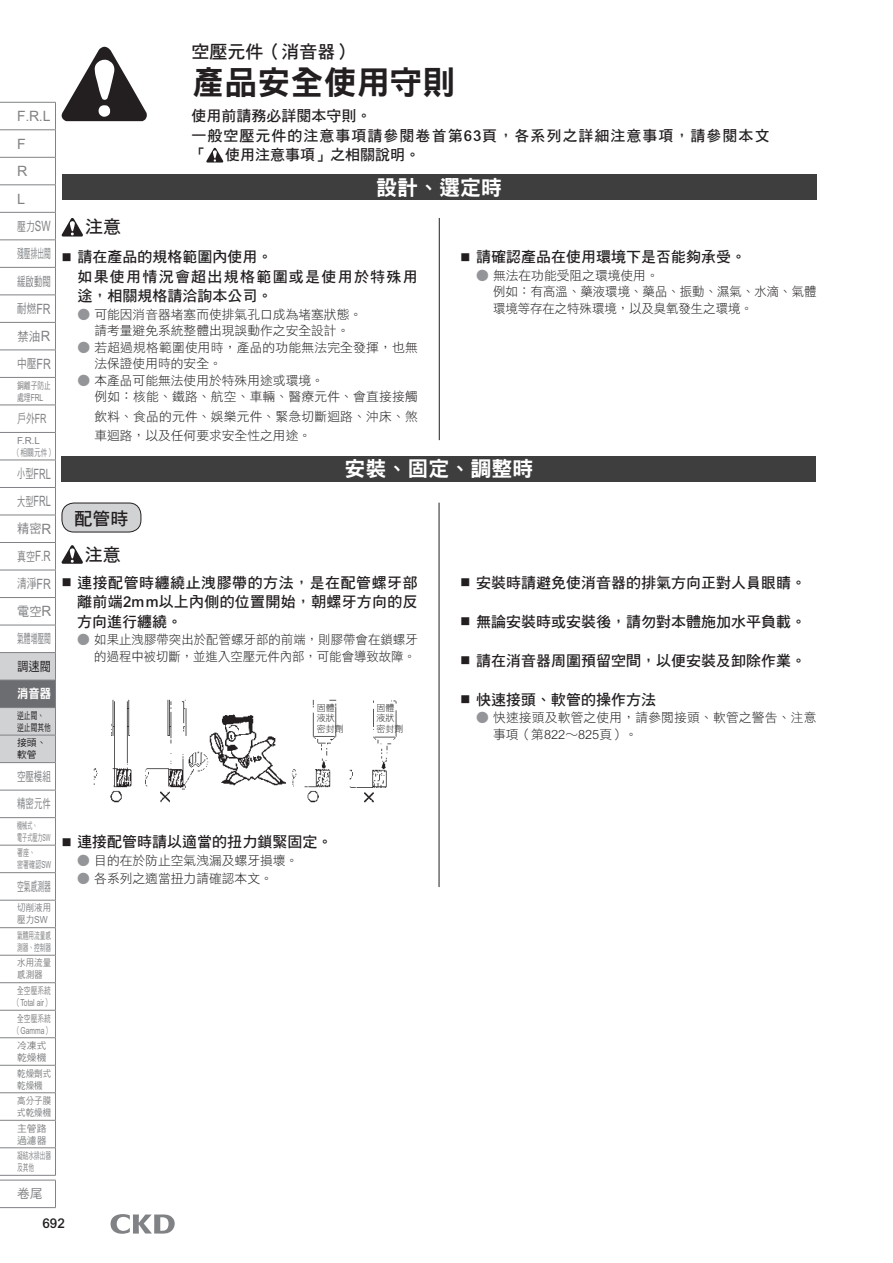
<style>
.page{position:relative;width:893px;height:1263px;background:#fff}
.page>*{position:absolute;margin:0;border:0;box-sizing:border-box;transform-origin:0 0}
.t1{font:33px "DF Hei Std W9";color:#231f20}
.t2{font:21px "DF Hei Std W9";color:#fff}
.t3{font:18px "DF Hei Std W7";color:#231f20}
.t4{font:15px/19.5px "DF Hei Std W7";color:#231f20;text-align:justify}
.t5{font:15px/19.5px "DF Hei Std W7";letter-spacing:.07em;color:#231f20}
.t6{font:15px/19.5px "DF Hei Std W7";letter-spacing:.04em;color:#231f20}
.t7{font:14.25px/27.5px "Arial MT Std";color:#808285;scale:.64 1}
.t8{font:14.25px/27.5px "Arial MT Std";color:#808285}
.t9{font:500 13.5px "Arial MT Std";color:#231f20}
.t10{font:12.75px/16.5px "DF Hei Std W3";color:#231f20}
.t11{font:12.75px/27.5px "DF Hei Std W5";color:#808285;text-align:justify;scale:.69 1}
.t12{font:12.75px/27.5px "DF Hei Std W5";color:#808285;text-align:justify;scale:.95 1}
.t13{font:12.75px/27.5px "DF Hei Std W5";color:#808285;scale:.67 1}
.t14{font:12.75px "DF Hei Std W5";color:#808285;scale:.53 1}
.t15{font:12.75px "DF Hei Std W5";color:#231f20;scale:.88 1}
.t16{font:12.75px "DF Hei Std W9";color:#fff;scale:.89 1}
.t17{font:12.75px "DF Hei Std W5";color:#808285}
.t18{font:9.75px/12px "DF Hei Std W5";color:#808285;scale:.87 1}
.t19{font:9.75px "Arial MT Std";color:#808285;scale:.69 1}
.t20{font:9.75px "DF Hei Std W5";color:#808285;scale:.69 1}
.t21{font:9.75px/12px "DF Hei Std W5";color:#808285;scale:.58 1}
.t22{font:9.75px/12px "DF Hei Std W5";color:#808285}
.t23{font:9.75px/12px "DF Hei Std W5";color:#808285;scale:.52 1}
.t24{font:9.75px/12px "DF Hei Std W5";color:#231f20;scale:.69 1}
.t25{font:9.75px/12px "DF Hei Std W5";color:#808285;scale:.62 1}
.t26{font:9.75px "Arial MT Std";color:#808285}
.t27{font:9.75px/12px "DF Hei Std W5";color:#231f20}
.t28{font:9px/10.5px "DF Hei Std W3";color:#231f20}
.s1{font-family:"Arial MT Std";font-weight:500}
.s2{font-size:12.75px}
.s3{font-family:"Arial MT Std";font-size:14.25px}
.s4{font-family:"DF Hei Std W5"}
.s5{font-family:"Arial MT Std"}
.s6{font-family:"DF Hei Std W5";font-size:12.75px}
.s7{font-size:10.5px}
.s8{color:#939598}
.s9{font-family:"Arial MT Std";font-weight:300}
</style>
<div class="page">
<hr style="left:439px;top:218px;width:1px;height:222px;background:#231f20">
<div style="left:62px;top:174px;width:754px;height:26px;background:#3e3e3f"></div>
<svg style="left:206px;top:148px;width:17px;height:15px"></svg>
<div style="left:62px;top:456px;width:754px;height:25px;background:#3e3e3f"></div>
<hr style="left:439px;top:503px;width:1px;height:384px;background:#231f20">
<img style="left:147px;top:699px;width:250px;height:104px">
<img style="left:209px;top:712px;width:77px;height:73px">
<hr style="left:0;top:1207px;width:56px;height:1px;background:#808285">
<svg style="left:0;top:46px;width:147px;height:1161px"></svg>
<hr style="left:0;top:377px;width:56px;height:1px;background:#808285">
<svg style="left:111px;top:1214px;width:64px;height:20px"></svg>
<h3 class="t3" style="left:191px;top:42px;width:163px">空壓元件（消音器）</h3>
<h1 class="t1" style="left:191px;top:64px;width:265px">產品安全使用守則</h1>
<p class="t5" style="left:191px;top:106px;width:580px">使用前請務必詳閱本守則。<br>一般空壓元件的注意事項請參閱卷首第<span class="s1">63</span>頁，各系列之詳細注意事項，請參閱本文「</p>
<p class="t8" style="left:17px;top:102px;width:35px">F<span class="s2">.</span>R<span class="s2">.</span>L<br>F<br>R<br>L</p>
<p class="t11" style="left:17px;top:212px;width:51px">壓力<span class="s3">SW</span>殘壓排出閥緩啟動閥耐燃<span class="s3">FR</span>禁油<span class="s3">R</span>中壓<span class="s3">FR</span></p>
<p class="t20" style="left:17px;top:380px;width:50px">銅離子防止</p>
<p class="t19" style="left:17px;top:392px;width:39px"><span class="s4">處理</span>FRL</p>
<p class="t11" style="left:17px;top:405px;width:44px">戶外<span class="s5">FR</span></p>
<p class="t26" style="left:17px;top:435px;width:24px">F.R.L</p>
<p class="t20" style="left:14px;top:447px;width:60px">（相關元件）</p>
<p class="t7" style="left:17px;top:460px;width:54px"><span class="s6">小型</span>FRL<span class="s6">大型</span>FRL</p>
<p class="t12" style="left:17px;top:515px;width:37px">精密<span class="s3">R</span>真空<span class="s3">F</span><span class="s5">.</span><span class="s3">R</span>清淨<span class="s3">FR</span>電空<span class="s3">R</span>氣體增壓閥</p>
<p class="t15" style="left:17px;top:659px;width:40px">調速閥</p>
<p class="t16" style="left:17px;top:687px;width:40px">消音器</p>
<p class="t24" style="left:17px;top:709px;width:50px">逆止閥、逆止閥其他</p>
<p class="t27" style="left:17px;top:737px;width:31px">接頭、軟管</p>
<p class="t13" style="left:17px;top:762px;width:52px">空壓模組精密元件</p>
<p class="t23" style="left:17px;top:819px;width:66px">機械式、<br>電子式壓力<span class="s5">SW</span></p>
<p class="t25" style="left:17px;top:847px;width:56px">著座、<br>密著確認<span class="s5">SW</span></p>
<p class="t14" style="left:17px;top:879px;width:65px">空氣感測器</p>
<p class="t18" style="left:17px;top:902px;width:40px">切削液用壓力<span class="s5">SW</span></p>
<p class="t21" style="left:17px;top:929px;width:60px">氣體用流量感測器、控制器</p>
<p class="t18" style="left:17px;top:957px;width:40px">水用流量感測器</p>
<p class="t20" style="left:17px;top:985px;width:50px">全空壓系統</p>
<p class="t19" style="left:14px;top:997px;width:55px"><span class="s4">（</span>Total air<span class="s4">）</span></p>
<p class="t20" style="left:17px;top:1013px;width:50px">全空壓系統</p>
<p class="t19" style="left:14px;top:1024px;width:56px"><span class="s4">（</span>Gamma<span class="s4">）</span></p>
<p class="t22" style="left:17px;top:1039px;width:31px">冷凍式乾燥機</p>
<p class="t18" style="left:17px;top:1067px;width:40px">乾燥劑式乾燥機</p>
<p class="t18" style="left:17px;top:1094px;width:40px">高分子膜式乾燥機</p>
<p class="t22" style="left:17px;top:1122px;width:31px">主管路過濾器</p>
<p class="t21" style="left:17px;top:1149px;width:60px">凝結水排出器及其他</p>
<p class="t17" style="left:17px;top:1187px;width:27px">卷尾</p>
<p class="t9" style="left:43px;top:1215px;width:24px">692</p>
<p class="t4" style="left:225px;top:145px;width:197px">使用注意事項」之相關說明。</p>
<h2 class="t2" style="left:376px;top:176px;width:127px">設計、選定時</h2>
<h3 class="t3" style="left:85px;top:217px;width:37px">注意</h3>
<p class="t6" style="left:77px;top:247px;width:342px;text-indent:-16px"><span class="s7">■</span> 請在產品的規格範圍內使用。<br>如果使用情況會超出規格範圍或是使用於特殊用途，相關規格請洽詢本公司。</p>
<p class="t10" style="left:77px;top:306px;width:286px;text-align:center"><span class="s8">●</span> 可能因消音器堵塞而使排氣孔口成為堵塞狀態。請考量避免系統整體出現誤動作之安全設計。</p>
<p class="t10" style="left:94px;top:339px;width:325px;text-indent:-17px"><span class="s8">●</span> 若超過規格範圍使用時，產品的功能無法完全發揮，也無法保證使用時的安全。</p>
<p class="t10" style="left:94px;top:372px;width:325px;text-indent:-17px"><span class="s8">●</span> 本產品可能無法使用於特殊用途或環境。<br>例如：核能、鐵路、航空、車輛、醫療元件、會直接接觸</p>
<p class="t10" style="left:94px;top:406px;width:325px;line-height:19.5px">飲料、食品的元件、娛樂元件、緊急切斷迴路、沖床、煞車迴路，以及任何要求安全性之用途。</p>
<p class="t4" style="left:460px;top:247px;width:287px"><span class="s7">■</span> 請確認產品在使用環境下是否能夠承受。</p>
<p class="t10" style="left:493px;top:267px;width:325px;text-indent:-17px"><span class="s8">●</span> 無法在功能受阻之環境使用。<br>例如：有高溫、藥液環境、藥品、振動、濕氣、水滴、氣體環境等存在之特殊環境，以及臭氧發生之環境。</p>
<h2 class="t2" style="left:344px;top:457px;width:190px">安裝、固定、調整時</h2>
<h3 class="t3" style="left:74px;top:508px;width:55px">配管時</h3>
<h3 class="t3" style="left:85px;top:544px;width:37px">注意</h3>
<p class="t4" style="left:460px;top:572px;width:347px"><span class="s7">■</span> 安裝時請避免使消音器的排氣方向正對人員眼睛。</p>
<p class="t4" style="left:460px;top:611px;width:347px"><span class="s7">■</span> 無論安裝時或安裝後，請勿對本體施加水平負載。</p>
<p class="t4" style="left:460px;top:650px;width:347px"><span class="s7">■</span> 請在消音器周圍預留空間，以便安裝及卸除作業。</p>
<p class="t4" style="left:460px;top:689px;width:197px"><span class="s7">■</span> 快速接頭、軟管的操作方法</p>
<p class="t10" style="left:493px;top:709px;width:325px;text-indent:-17px"><span class="s8">●</span> 快速接頭及軟管之使用，請參閱接頭、軟管之警告、注意事項（第<span class="s9">822</span>∼<span class="s9">825</span>頁）。</p>
<p class="t4" style="left:77px;top:572px;width:342px;text-indent:-16px"><span class="s7">■</span> 連接配管時纏繞止洩膠帶的方法，是在配管螺牙部離前端<span class="s1">2mm</span>以上內側的位置開始，朝螺牙方向的反方向進行纏繞。</p>
<p class="t10" style="left:77px;top:631px;width:342px;text-align:right"><span class="s8">●</span> 如果止洩膠帶突出於配管螺牙部的前端，則膠帶會在鎖螺牙的過程中被切斷，並進入空壓元件內部，可能會導致故障。</p>
<p class="t28" style="left:317px;top:702px;width:28px">固體液狀密封劑</p>
<p class="t28" style="left:376px;top:702px;width:28px">固體液狀密封劑</p>
<p class="t4" style="left:62px;top:832px;width:272px"><span class="s7">■</span> 連接配管時請以適當的扭力鎖緊固定。</p>
<p class="t10" style="left:77px;top:852px;width:223px"><span class="s8">●</span> 目的在於防止空氣洩漏及螺牙損壞。</p>
<p class="t10" style="left:77px;top:869px;width:197px"><span class="s8">●</span> 各系列之適當扭力請確認本文。</p>
</div>
